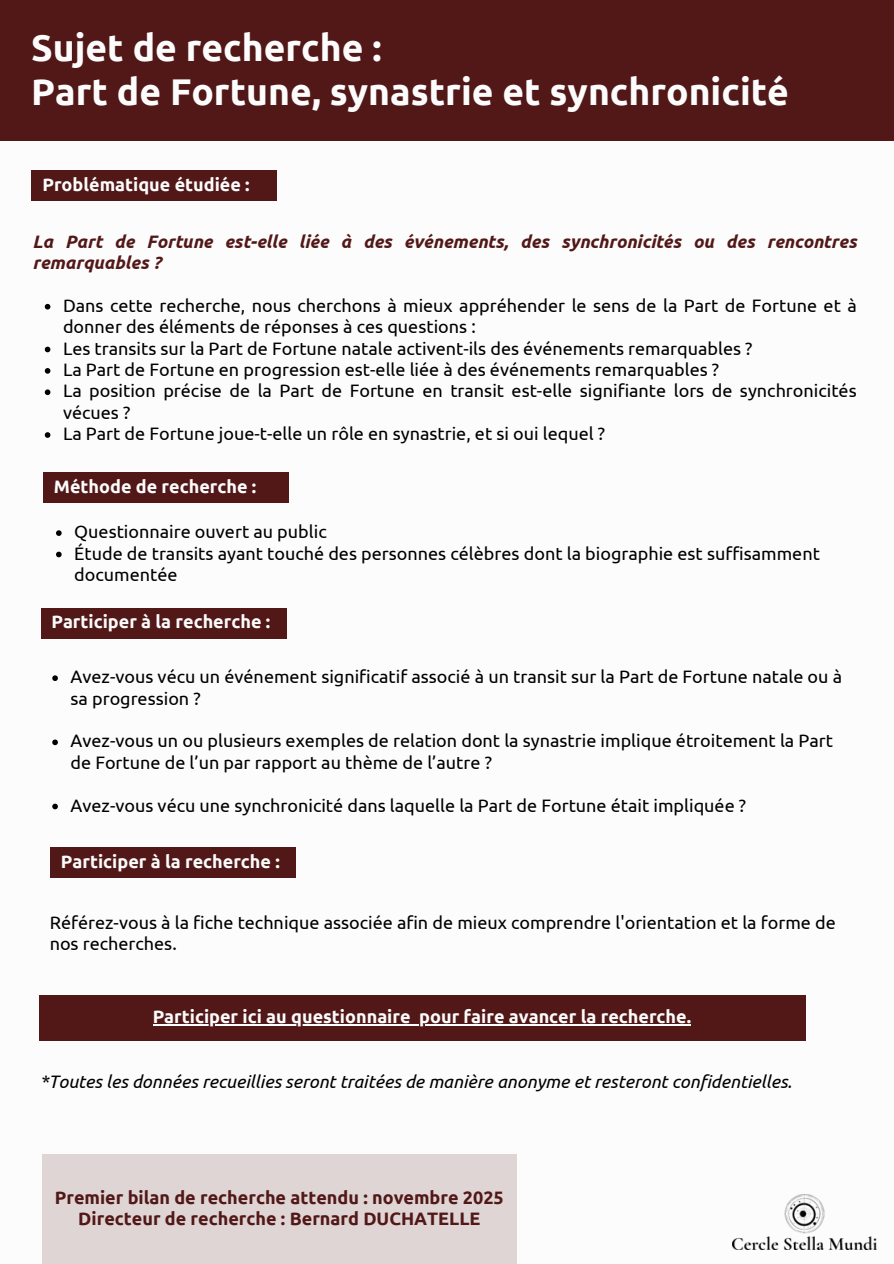
<style>
.page{position:relative;width:894px;height:1264px;background:#fff}
.page>*{position:absolute;margin:0;border:0;box-sizing:border-box;transform-origin:0 0}
.t1{font:700 37.2px/43.8px "Ubuntu";color:#fcfcfc}
.t2{font:18px/21.3px "Ubuntu";color:#000}
.t3{font:700 18px "Ubuntu";color:#fcfcfc}
.t4{font:italic 700 18px/21.3px "Ubuntu";color:#521818}
.t5{font:italic 18px "Ubuntu";color:#000}
.t6{font:700 18px/21.3px "Ubuntu";color:#521818;text-align:center}
</style>
<div class="page">
<div style="left:0;top:0;width:893px;height:141px;background:#521818"></div>
<div style="left:31px;top:171px;width:245px;height:30px;background:#521818"></div>
<svg style="left:56px;top:530px;width:6px;height:6px"></svg>
<svg style="left:56px;top:551px;width:6px;height:6px"></svg>
<svg style="left:45px;top:304px;width:5px;height:5px"></svg>
<svg style="left:45px;top:347px;width:5px;height:5px"></svg>
<svg style="left:45px;top:368px;width:5px;height:6px"></svg>
<svg style="left:45px;top:389px;width:5px;height:6px"></svg>
<svg style="left:45px;top:432px;width:5px;height:6px"></svg>
<div style="left:44px;top:473px;width:245px;height:30px;background:#521818"></div>
<svg style="left:52px;top:675px;width:6px;height:6px"></svg>
<svg style="left:52px;top:739px;width:6px;height:6px"></svg>
<svg style="left:52px;top:803px;width:6px;height:6px"></svg>
<div style="left:41px;top:608px;width:245px;height:30px;background:#521818"></div>
<div style="left:39px;top:995px;width:766px;height:45px;background:#521818"></div>
<hr style="left:153px;top:1024px;width:257px;height:1px;background:#fcfcfc">
<hr style="left:419px;top:1024px;width:272px;height:1px;background:#fcfcfc">
<div style="left:51px;top:847px;width:245px;height:31px;background:#521818"></div>
<img style="left:732px;top:1194px;width:144px;height:55px">
<div style="left:42px;top:1154px;width:474px;height:109px;background:#dfd5d5"></div>
<p class="t1" style="left:31px;top:26px;width:759px">Sujet de recherche :<br>Part de Fortune, synastrie et synchronicité</p>
<h2 class="t3" style="left:42px;top:174px;width:209px">Problématique étudiée :</h2>
<h2 class="t4" style="left:32px;top:230px;width:825px">La Part de Fortune est-elle liée à des événements, des synchronicités ou des rencontres remarquables ?</h2>
<p class="t2" style="left:63px;top:294px;width:795px">Dans cette recherche, nous cherchons à mieux appréhender le sens de la Part de Fortune et à donner des éléments de réponses à ces questions :</p>
<p class="t2" style="left:63px;top:337px;width:690px">Les transits sur la Part de Fortune natale activent-ils des événements remarquables ?</p>
<p class="t2" style="left:63px;top:358px;width:657px">La Part de Fortune en progression est-elle liée à des événements remarquables ?</p>
<p class="t2" style="left:63px;top:380px;width:795px">La position précise de la Part de Fortune en transit est-elle signifiante lors de synchronicités vécues ?</p>
<p class="t2" style="left:63px;top:423px;width:543px">La Part de Fortune joue-t-elle un rôle en synastrie, et si oui lequel ?</p>
<p class="t3" style="left:54px;top:476px;width:204px">Méthode de recherche :</p>
<h1 class="t2" style="left:74px;top:521px;width:254px">Questionnaire ouvert au public</h1>
<p class="t2" style="left:74px;top:542px;width:747px">Étude de transits ayant touché des personnes célèbres dont la biographie est suffisamment documentée</p>
<p class="t3" style="left:51px;top:611px;width:220px">Participer à la recherche :</p>
<h2 class="t2" style="left:70px;top:666px;width:772px">Avez-vous vécu un événement significatif associé à un transit sur la Part de Fortune natale ou à sa progression ?</h2>
<p class="t2" style="left:70px;top:730px;width:763px">Avez-vous un ou plusieurs exemples de relation dont la synastrie implique étroitement la Part de Fortune de l’un par rapport au thème de l’autre ?</p>
<p class="t2" style="left:70px;top:794px;width:677px">Avez-vous vécu une synchronicité dans laquelle la Part de Fortune était impliquée ?</p>
<p class="t3" style="left:61px;top:851px;width:220px">Participer à la recherche :</p>
<p class="t2" style="left:50px;top:911px;width:787px">Référez-vous à la fiche technique associée afin de mieux comprendre l'orientation et la forme de nos recherches.</p>
<h2 class="t3" style="left:153px;top:1006px;width:259px">Participer ici au questionnaire</h2>
<p class="t3" style="left:419px;top:1006px;width:273px">pour faire avancer la recherche.</p>
<p class="t5" style="left:40px;top:1071px;width:753px">*Toutes les données recueillies seront traitées de manière anonyme et resteront confidentielles.</p>
<h2 class="t6" style="left:55px;top:1186px;width:450px">Premier bilan de recherche attendu : novembre 2025<br>Directeur de recherche : Bernard DUCHATELLE</h2>
</div>
